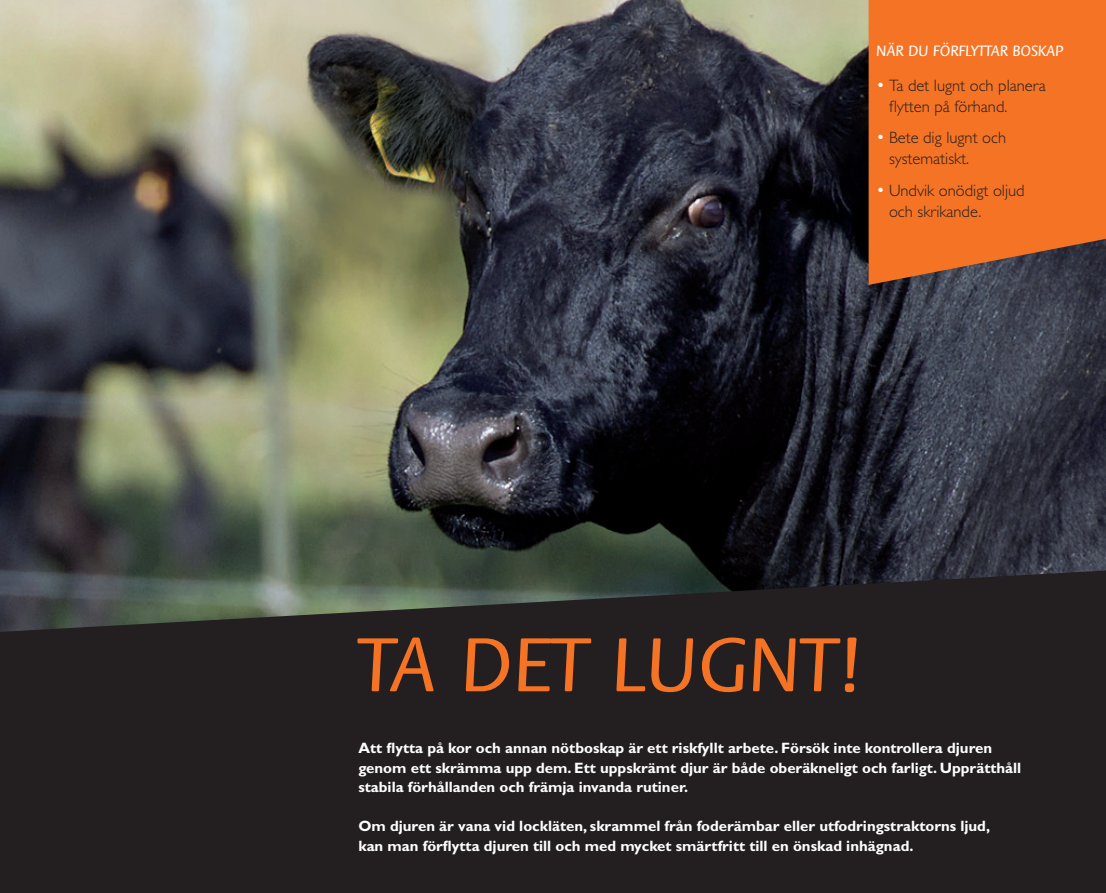
<style>
.page{position:relative;width:1106px;height:893px;background:#fff}
.page>*{position:absolute;margin:0;border:0;box-sizing:border-box;transform-origin:0 0}
.LEIPÄ{font:500 84px "Flora";color:#f47325}
.LEIPÄ-2{font:300 16.5px/21px "Gill Sans";color:#231f20}
.LEIPÄ-3{font:500 16.5px "Flora";letter-spacing:-.01em;color:#fff}
.LIHAVOINNIT{font:700 15px/19.5px "Gill Sans";color:#fff}
.s1{font-size:18px;color:#fff}
</style>
<div class="page">
<img style="left:0;top:0;width:1106px;height:570px">
<svg style="left:0;top:570px;width:1106px;height:323px;background:#262424"></svg>
<svg style="left:868px;top:0;width:238px;height:285px;background:#e36e27"></svg>
<p class="LEIPÄ-3" style="left:876px;top:42px;width:188px">NÄR DU FÖRFLYTTAR BOSKAP</p>
<p class="LEIPÄ-2" style="left:889px;top:75px;width:158px;text-indent:-13px"><span class="s1">•</span> Ta det lugnt och planera flytten på förhand.</p>
<p class="LEIPÄ-2" style="left:889px;top:127px;width:119px;text-indent:-13px"><span class="s1">•</span> Bete dig lugnt och systematiskt.</p>
<p class="LEIPÄ-2" style="left:889px;top:180px;width:137px;text-indent:-13px"><span class="s1">•</span> Undvik onödigt oljud och skrikande.</p>
<p class="LEIPÄ" style="left:358px;top:621px;width:507px">TA DET LUGNT!</p>
<p class="LIHAVOINNIT" style="left:358px;top:738px;width:664px">Att flytta på kor och annan nötboskap är ett riskfyllt arbete. Försök inte kontrollera djuren genom ett skrämma upp dem. Ett uppskrämt djur är både oberäkneligt och farligt. Upprätthåll</p>
<p class="LIHAVOINNIT" style="left:358px;top:777px;width:331px">stabila förhållanden och främja invanda rutiner.</p>
<p class="LIHAVOINNIT" style="left:358px;top:816px;width:633px">Om djuren är vana vid lockläten, skrammel från foderämbar eller utfodringstraktorns ljud,</p>
<p class="LIHAVOINNIT" style="left:358px;top:836px;width:556px">kan man förflytta djuren till och med mycket smärtfritt till en önskad inhägnad.</p>
</div>
